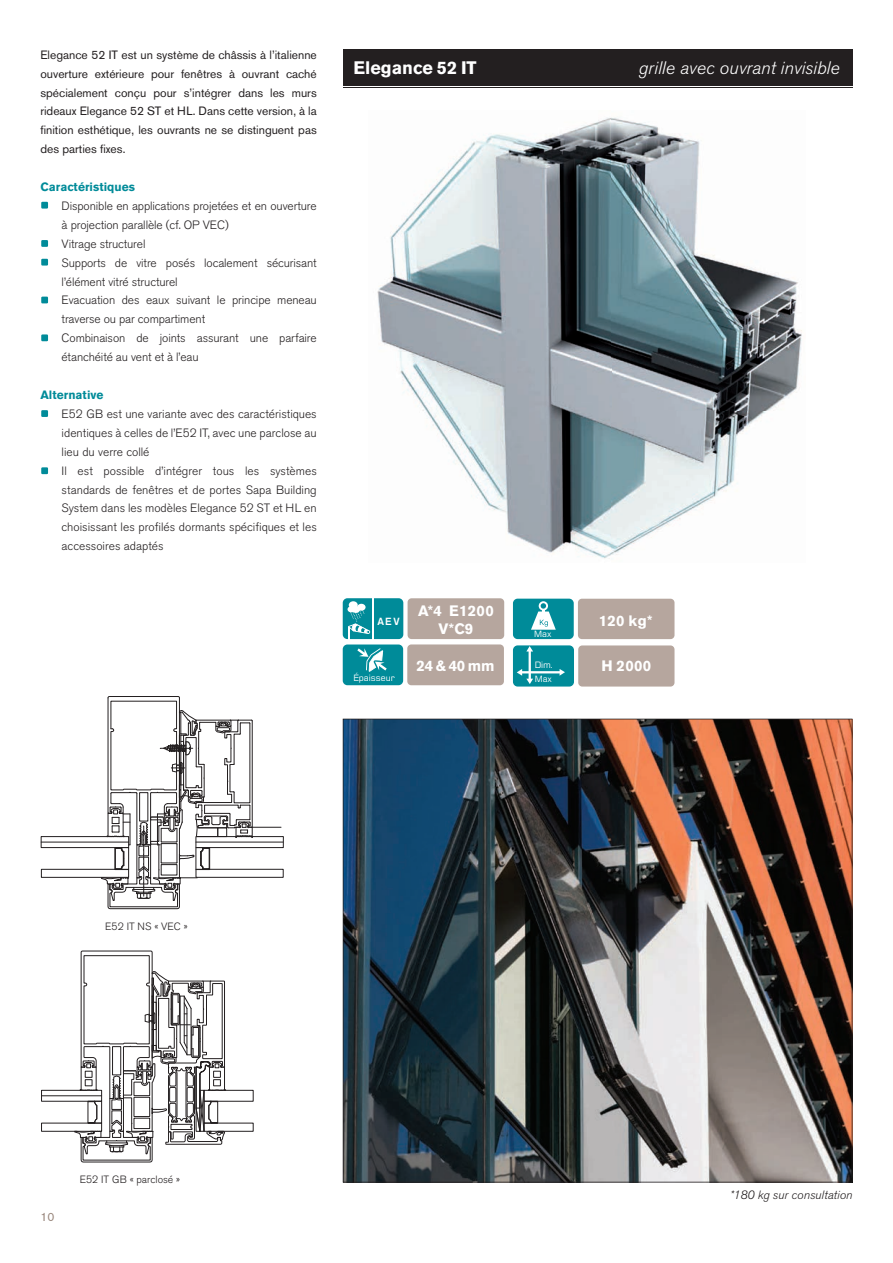
<style>
.page{position:relative;width:893px;height:1263px;background:#fff}
.page>*{position:absolute;margin:0;border:0;box-sizing:border-box;transform-origin:0 0}
.t1{font:italic 300 18px "Standard Grot SL";color:#fff}
.t2{font:700 18px "Standard Grot SL";color:#fff}
.t3{font:700 15px/18px "Standard Grot SL";letter-spacing:.02em;color:#fff;text-align:center}
.t4{font:300 12px/18.9px "Standard Grot SL";letter-spacing:-.01em;color:#231f20}
.t5{font:12px/18.9px "Standard Grot SL";color:#231f20;text-align:justify}
.t6{font:700 12px "Standard Grot SL";color:#008b99}
.t7{font:italic 300 12px "Standard Grot SL";letter-spacing:.005em;color:#231f20}
.t8{font:12px "Standard Grot SL";color:#99877d}
.t9{font:300 10.5px "Standard Grot SL";color:#231f20}
.t10{font:500 10.35px "Standard Grot SL";color:#fff}
.t11{font:8.7px "Square 721 BT";color:#fff}
.t12{font:8.55px "Square 721 BT";color:#fff}
</style>
<div class="page">
<div style="left:196px;top:869px;width:88px;height:9px;border:1px solid #231f20"></div>
<div style="left:41px;top:869px;width:88px;height:9px;border:1px solid #231f20"></div>
<div style="left:196px;top:836px;width:88px;height:12px;border:1px solid #231f20"></div>
<hr style="left:196px;top:842px;width:87px;height:1px;background:#231f20">
<hr style="left:41px;top:842px;width:88px;height:1px;background:#231f20">
<div style="left:41px;top:836px;width:88px;height:12px;border:1px solid #231f20"></div>
<svg style="left:101px;top:696px;width:180px;height:213px"></svg>
<img style="left:377px;top:117px;width:425px;height:442px">
<img style="left:343px;top:719px;width:509px;height:463px">
<hr style="left:42px;top:1095px;width:60px;height:1px;background:#231f20">
<div style="left:41px;top:1090px;width:61px;height:11px;border:1px solid #231f20"></div>
<div style="left:204px;top:1090px;width:50px;height:11px;border:1px solid #231f20"></div>
<svg style="left:74px;top:950px;width:152px;height:213px"></svg>
<div style="left:41px;top:202px;width:7px;height:7px;background:#008b99"></div>
<div style="left:41px;top:259px;width:7px;height:7px;background:#008b99"></div>
<div style="left:41px;top:297px;width:7px;height:6px;background:#008b99"></div>
<div style="left:41px;top:410px;width:7px;height:7px;background:#008b99"></div>
<div style="left:41px;top:334px;width:7px;height:7px;background:#008b99"></div>
<div style="left:41px;top:467px;width:7px;height:7px;background:#008b99"></div>
<div style="left:41px;top:240px;width:7px;height:7px;background:#008b99"></div>
<div style="left:513px;top:645px;width:61px;height:41px;background:#008b99;border-radius:5px"></div>
<svg style="left:517px;top:646px;width:48px;height:38px"></svg>
<div style="left:578px;top:645px;width:96px;height:41px;background:#b6a69e;border-radius:4px"></div>
<div style="left:408px;top:598px;width:96px;height:41px;background:#b6a69e;border-radius:4px"></div>
<div style="left:343px;top:598px;width:60px;height:41px;background:#008b99;border-radius:5px"></div>
<hr style="left:372px;top:597px;width:2px;height:42px;background:#fff">
<div style="left:349px;top:601px;width:9px;height:8px;background:#fff;border-radius:50%"></div>
<div style="left:347px;top:606px;width:8px;height:6px;background:#fff;border-radius:50%"></div>
<div style="left:357px;top:604px;width:9px;height:7px;background:#fff;border-radius:50%"></div>
<div style="left:352px;top:606px;width:8px;height:7px;background:#fff;border-radius:50%"></div>
<div style="left:343px;top:644px;width:60px;height:41px;background:#008b99;border-radius:5px"></div>
<svg style="left:348px;top:610px;width:40px;height:62px"></svg>
<div style="left:407px;top:644px;width:97px;height:41px;background:#b6a69e;border-radius:4px"></div>
<div style="left:578px;top:599px;width:96px;height:40px;background:#b6a69e;border-radius:4px"></div>
<div style="left:513px;top:599px;width:61px;height:40px;background:#008b99;border-radius:5px"></div>
<svg style="left:531px;top:601px;width:25px;height:29px"></svg>
<div style="left:343px;top:49px;width:509px;height:36px;background:#231f20"></div>
<hr style="left:343px;top:87px;width:509px;height:1px;background:#231f20">
<p class="t5" style="left:40px;top:45px;width:278px">Elegance 52 IT est un système de châssis à l’italienne ouverture extérieure pour fenêtres à ouvrant caché spécialement conçu pour s’intégrer dans les murs rideaux Elegance 52 ST et HL. Dans cette version, à la finition esthétique, les ouvrants ne se distinguent pas des parties fixes.</p>
<p class="t6" style="left:40px;top:180px;width:96px">Caractéristiques</p>
<p class="t4" style="left:62px;top:197px;width:257px">Disponible en applications projetées et en ouverture à projection parallèle (cf. OP VEC)<br>Vitrage structurel<br>Supports de vitre posés localement sécurisant l’élément vitré structurel<br>Evacuation des eaux suivant le principe meneau traverse ou par compartiment<br>Combinaison de joints assurant une parfaire étanchéité au vent et à l’eau</p>
<p class="t6" style="left:40px;top:388px;width:65px">Alternative</p>
<p class="t4" style="left:62px;top:404px;width:257px">E52 GB est une variante avec des caractéristiques identiques à celles de l’E52 IT, avec une parclose au lieu du verre collé<br>Il est possible d’intégrer tous les systèmes standards de fenêtres et de portes Sapa Building System dans les modèles Elegance 52 ST et HL en choisissant les profilés dormants spécifiques et les accessoires adaptés</p>
<h1 class="t2" style="left:354px;top:57px;width:125px">Elegance 52 IT</h1>
<h1 class="t1" style="left:639px;top:57px;width:203px">grille avec ouvrant invisible</h1>
<p class="t10" style="left:378px;top:615px;width:24px">AEV</p>
<p class="t11" style="left:353px;top:673px;width:43px">Épaisseur</p>
<p class="t3" style="left:418px;top:602px;width:77px">A*4 E1200<br>V*C9</p>
<p class="t3" style="left:417px;top:657px;width:79px">24 &amp; 40 mm</p>
<p class="t12" style="left:534px;top:628px;width:19px">Max</p>
<p class="t3" style="left:599px;top:612px;width:55px">120 kg*</p>
<p class="t11" style="left:535px;top:660px;width:21px">Dim.</p>
<p class="t3" style="left:601px;top:657px;width:51px">H 2000</p>
<p class="t12" style="left:535px;top:673px;width:19px">Max</p>
<p class="t9" style="left:105px;top:920px;width:84px">E52 IT NS « VEC »</p>
<p class="t8" style="left:40px;top:1210px;width:15px">10</p>
<p class="t9" style="left:80px;top:1173px;width:102px">E52 IT GB « parclosé »</p>
<p class="t7" style="left:730px;top:1187px;width:124px">*180 kg sur consultation</p>
</div>
